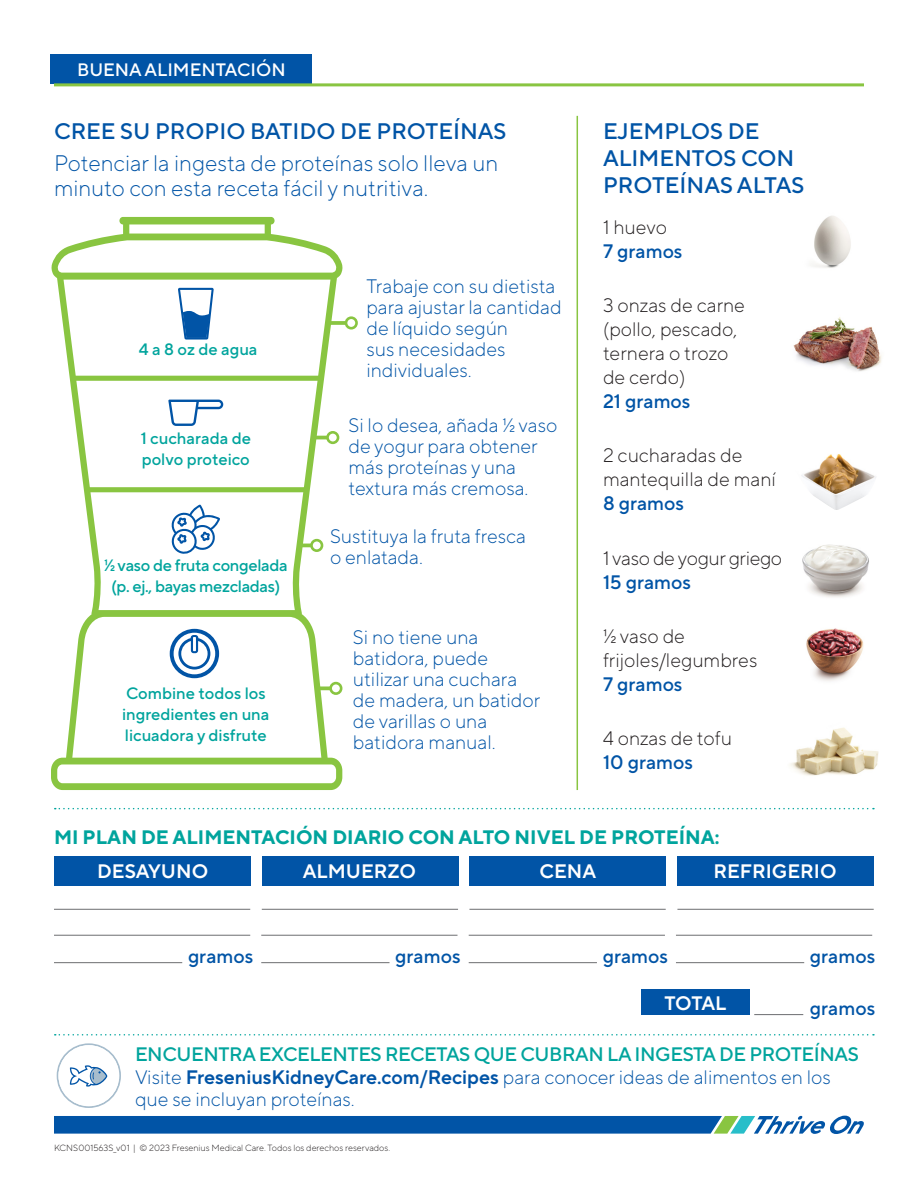
<style>
.page{position:relative;width:918px;height:1188px;background:#fff}
.page>*{position:absolute;margin:0;border:0;box-sizing:border-box;transform-origin:0 0}
.t1{font:300 22.5px/25.5px "TT Norms Pro";color:#0154a6}
.Sidebar_Head{font:500 22.5px/27px "TT Norms Pro";color:#0154a6}
.Bullet{font:300 19.5px/21px "TT Norms Pro";color:#0154a6}
.t2{font:300 19.5px/24px "TT Norms Pro";color:#231f20}
.CTA_text{font:300 19.5px/22.5px "TT Norms Pro";color:#0154a6}
.CTA_Head{font:500 19.5px "TT Norms Pro";letter-spacing:-.02em;color:#00a49d}
.t3{font:700 19.5px "TT Norms Pro";color:#00a49d}
.Body{font:500 19.5px/24px "TT Norms Pro";color:#0154a6}
.Body-2{font:600 19.5px "TT Norms Pro";color:#fff}
.t4{font:300 19.5px/24px "TT Norms Pro";letter-spacing:-.02em;color:#231f20}
.Eyebrow{font:500 18px "TT Norms Pro";color:#fff}
.Bullet-2{font:500 16.5px/21px "TT Norms Pro";color:#00a49d}
.Bullet-3{font:500 16.5px/21px "TT Norms Pro";letter-spacing:-.02em;color:#00a49d;text-align:center}
.Copyright{font:300 9px "TT Norms Pro";color:#231f20}
.s1{font-weight:300;color:#231f20}
.s2{font-weight:500;color:#0154a6}
.s3{font-weight:600}
</style>
<div class="page">
<svg style="left:54px;top:1116px;width:810px;height:18px;background:#206aae"></svg>
<img style="left:806px;top:628px;width:58px;height:53px">
<svg style="left:55px;top:1034px;width:819px;height:2px"></svg>
<div style="left:51px;top:54px;width:261px;height:29px;background:#0154a6"></div>
<hr style="left:54px;top:83px;width:810px;height:3px;background:#89c541">
<hr style="left:577px;top:116px;width:1px;height:674px;background:#89c541">
<div style="left:54px;top:857px;width:197px;height:29px;background:#0154a6"></div>
<div style="left:262px;top:857px;width:196px;height:29px;background:#0154a6"></div>
<div style="left:470px;top:857px;width:196px;height:29px;background:#0154a6"></div>
<div style="left:677px;top:857px;width:197px;height:29px;background:#0154a6"></div>
<hr style="left:54px;top:909px;width:196px;height:1px;background:#6c6d70">
<hr style="left:262px;top:909px;width:196px;height:1px;background:#6c6d70">
<hr style="left:469px;top:909px;width:197px;height:1px;background:#6c6d70">
<hr style="left:677px;top:909px;width:197px;height:1px;background:#6c6d70">
<hr style="left:54px;top:935px;width:196px;height:1px;background:#6c6d70">
<hr style="left:261px;top:935px;width:197px;height:1px;background:#6c6d70">
<hr style="left:469px;top:935px;width:196px;height:1px;background:#6c6d70">
<hr style="left:676px;top:935px;width:196px;height:1px;background:#6c6d70">
<hr style="left:54px;top:962px;width:128px;height:1px;background:#6c6d70">
<hr style="left:469px;top:962px;width:128px;height:1px;background:#6c6d70">
<hr style="left:261px;top:962px;width:129px;height:1px;background:#6c6d70">
<hr style="left:676px;top:962px;width:128px;height:1px;background:#6c6d70">
<hr style="left:754px;top:1014px;width:49px;height:1px;background:#6c6d70">
<div style="left:641px;top:989px;width:108px;height:26px;background:#0154a6"></div>
<svg style="left:55px;top:808px;width:819px;height:1px"></svg>
<img style="left:812px;top:215px;width:39px;height:53px">
<img style="left:793px;top:317px;width:89px;height:54px">
<img style="left:801px;top:454px;width:75px;height:56px">
<img style="left:802px;top:544px;width:67px;height:54px">
<img style="left:790px;top:727px;width:89px;height:49px">
<svg style="left:51px;top:217px;width:292px;height:573px"></svg>
<svg style="left:170px;top:629px;width:49px;height:49px"></svg>
<svg style="left:168px;top:400px;width:55px;height:26px"></svg>
<svg style="left:170px;top:505px;width:50px;height:50px"></svg>
<svg style="left:299px;top:544px;width:11px;height:3px"></svg>
<div style="left:310px;top:539px;width:13px;height:13px;border:3px solid #89c541;border-radius:50%"></div>
<hr style="left:313px;top:436px;width:15px;height:3px;background:#89c541">
<div style="left:326px;top:431px;width:13px;height:13px;border:3px solid #89c541;border-radius:50%"></div>
<svg style="left:329px;top:321px;width:16px;height:4px"></svg>
<div style="left:345px;top:316px;width:13px;height:14px;border:3px solid #89c541;border-radius:50%"></div>
<svg style="left:86px;top:487px;width:222px;height:5px"></svg>
<svg style="left:71px;top:376px;width:253px;height:5px"></svg>
<svg style="left:178px;top:288px;width:36px;height:52px"></svg>
<svg style="left:318px;top:686px;width:11px;height:4px"></svg>
<div style="left:329px;top:682px;width:13px;height:13px;border:3px solid #89c541;border-radius:50%"></div>
<svg style="left:57px;top:1043px;width:64px;height:65px"></svg>
<p class="Eyebrow" style="left:77px;top:57px;width:210px">BUENA ALIMENTACIÓN</p>
<p class="Sidebar_Head" style="left:54px;top:116px;width:454px">CREE SU PROPIO BATIDO DE PROTEÍNAS</p>
<h2 class="t1" style="left:54px;top:149px;width:446px">Potenciar la ingesta de proteínas solo lleva un minuto con esta receta fácil y nutritiva.</h2>
<p class="Bullet-2" style="left:139px;top:338px;width:120px">4 a 8 oz de agua</p>
<p class="Bullet-2" style="left:141px;top:426px;width:112px">1 cucharada de polvo proteico</p>
<p class="Bullet-3" style="left:104px;top:553px;width:185px">1/2 vaso de fruta congelada (p. ej., bayas mezcladas)</p>
<p class="Bullet-2" style="left:122px;top:682px;width:149px">Combine todos los ingredientes en una licuadora y disfrute</p>
<p class="Bullet" style="left:366px;top:274px;width:197px">Trabaje con su dietista para ajustar la cantidad de líquido según<br>sus necesidades individuales.</p>
<p class="Bullet" style="left:348px;top:413px;width:211px">Si lo desea, añada 1/2 vaso de yogur para obtener más proteínas y una textura más cremosa.</p>
<p class="Bullet" style="left:330px;top:524px;width:198px">Sustituya la fruta fresca o enlatada.</p>
<p class="Bullet" style="left:353px;top:625px;width:189px">Si no tiene una batidora, puede utilizar una cuchara de madera, un batidor de varillas o una batidora manual.</p>
<p class="Sidebar_Head" style="left:603px;top:116px;width:203px">EJEMPLOS DE<br>ALIMENTOS CON<br>PROTEÍNAS ALTAS</p>
<h1 class="Body" style="left:603px;top:214px;width:81px"><span class="s1">1 huevo<br></span>7 gramos</h1>
<h1 class="t2" style="left:603px;top:292px;width:144px">3 onzas de carne (pollo, pescado, ternera o trozo de cerdo)<br><span class="s2">21 gramos</span></h1>
<h1 class="t2" style="left:603px;top:442px;width:174px">2 cucharadas de mantequilla de maní<br><span class="s2">8 gramos</span></h1>
<h1 class="t4" style="left:603px;top:544px;width:181px">1 vaso de yogur griego<br><span class="s2">15 gramos</span></h1>
<h1 class="t2" style="left:603px;top:623px;width:156px">1/2 vaso de frijoles/legumbres<br><span class="s2">7 gramos</span></h1>
<h1 class="t2" style="left:603px;top:725px;width:131px">4 onzas de tofu<br><span class="s2">10 gramos</span></h1>
<h1 class="t3" style="left:54px;top:823px;width:667px">MI PLAN DE ALIMENTACIÓN DIARIO CON ALTO NIVEL DE PROTEÍNA:</h1>
<p class="Body-2" style="left:97px;top:857px;width:113px">DESAYUNO</p>
<p class="Body-2" style="left:303px;top:857px;width:115px">ALMUERZO</p>
<p class="Body-2" style="left:540px;top:857px;width:58px">CENA</p>
<p class="Body-2" style="left:714px;top:857px;width:124px">REFRIGERIO</p>
<p class="Body" style="left:188px;top:943px;width:67px">gramos</p>
<p class="Body" style="left:395px;top:943px;width:67px">gramos</p>
<p class="Body" style="left:603px;top:943px;width:67px">gramos</p>
<p class="Body" style="left:810px;top:943px;width:67px">gramos</p>
<p class="Body-2" style="left:664px;top:988px;width:64px">TOTAL</p>
<p class="Body" style="left:810px;top:995px;width:67px">gramos</p>
<p class="CTA_Head" style="left:135px;top:1040px;width:725px">ENCUENTRA EXCELENTES RECETAS QUE CUBRAN LA INGESTA DE PROTEÍNAS</p>
<p class="CTA_text" style="left:135px;top:1064px;width:697px">Visite <span class="s3">FreseniusKidneyCare.com/Recipes</span> para conocer ideas de alimentos en los que se incluyan proteínas.</p>
<p class="Copyright" style="left:54px;top:1142px;width:338px">KCNS001563S_v01 | © 2023 Fresenius Medical Care. Todos los derechos reservados.</p>
</div>
